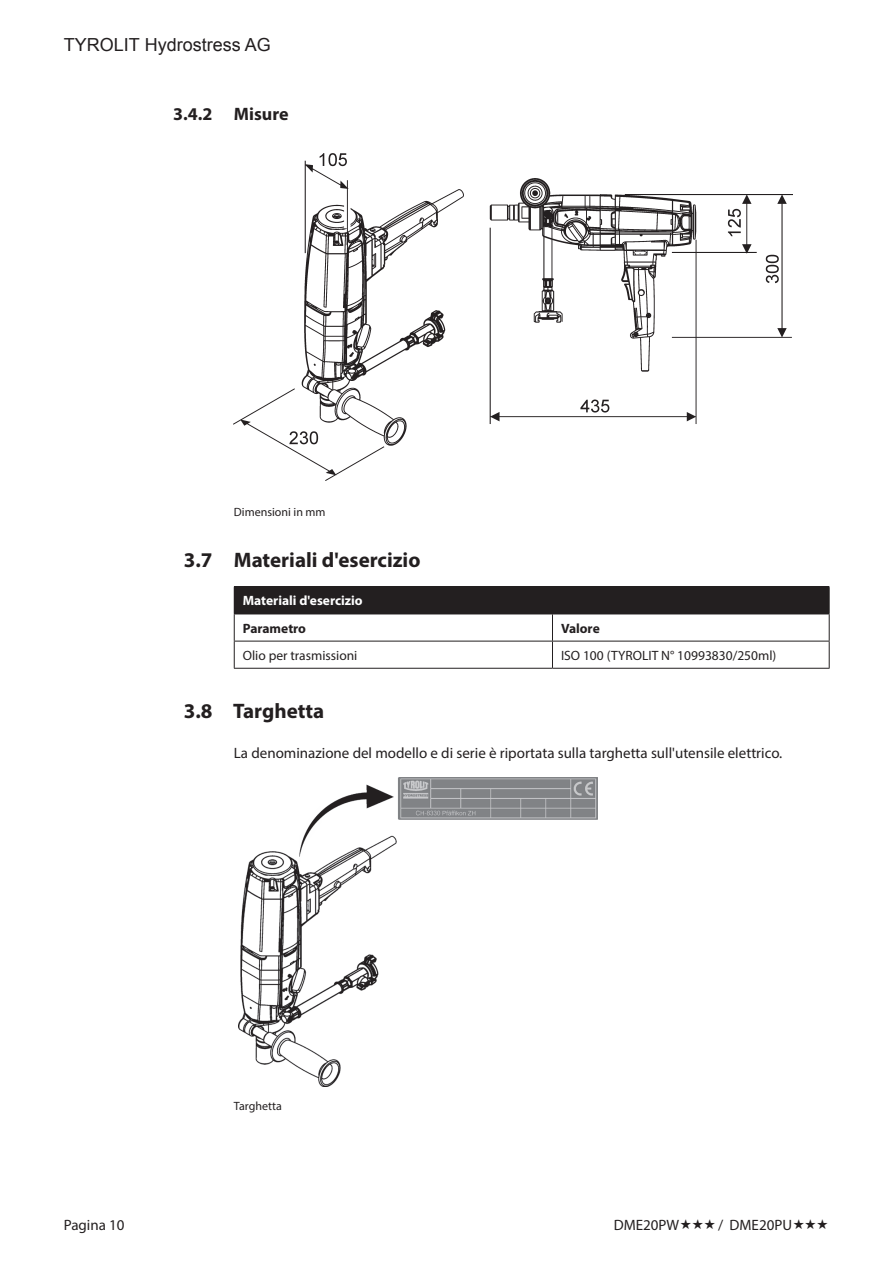
<style>
.page{position:relative;width:893px;height:1263px;background:#fff}
.page>*{position:absolute;margin:0;border:0;box-sizing:border-box;transform-origin:0 0}
.t1{font:700 21px "Myriad Pro";color:#231f20}
.t2{font:18px "Arial";color:#231f20}
.t3{font:700 18px "Myriad Pro";color:#231f20}
.t4{font:15px "Myriad Pro";color:#231f20}
.t5{font:13.5px "Myriad Pro";color:#231f20}
.t6{font:700 13.5px "Myriad Pro";color:#fff}
.t7{font:700 13.5px "Myriad Pro";color:#231f20}
.t8{font:12px "Myriad Pro";color:#231f20}
</style>
<div class="page">
<div style="left:234px;top:587px;width:595px;height:27px;background:#231f20"></div>
<hr style="left:234px;top:614px;width:318px;height:1px;background:#231f20">
<hr style="left:552px;top:614px;width:278px;height:1px;background:#231f20">
<hr style="left:234px;top:586px;width:318px;height:1px;background:#231f20">
<hr style="left:552px;top:586px;width:278px;height:1px;background:#231f20">
<hr style="left:234px;top:641px;width:318px;height:1px;background:#231f20">
<svg style="left:234px;top:614px;width:1px;height:54px"></svg>
<hr style="left:552px;top:641px;width:278px;height:1px;background:#231f20">
<svg style="left:552px;top:614px;width:1px;height:54px"></svg>
<svg style="left:829px;top:587px;width:1px;height:81px"></svg>
<hr style="left:234px;top:668px;width:318px;height:1px;background:#231f20">
<hr style="left:552px;top:668px;width:278px;height:1px;background:#231f20">
<img style="left:234px;top:153px;width:559px;height:327px">
<img style="left:238px;top:778px;width:359px;height:308px">
<p class="t2" style="left:64px;top:33px;width:209px">TYROLIT Hydrostress AG</p>
<p class="t3" style="left:173px;top:102px;width:41px">3.4.2</p>
<p class="t3" style="left:234px;top:102px;width:56px">Misure</p>
<h1 class="t1" style="left:184px;top:547px;width:30px">3.7</h1>
<h1 class="t1" style="left:184px;top:697px;width:30px">3.8</h1>
<p class="t8" style="left:234px;top:504px;width:93px">Dimensioni in mm</p>
<h1 class="t1" style="left:234px;top:546px;width:188px">Materiali d'esercizio</h1>
<p class="t6" style="left:243px;top:592px;width:121px">Materiali d'esercizio</p>
<p class="t7" style="left:243px;top:619px;width:65px">Parametro</p>
<p class="t7" style="left:561px;top:619px;width:40px">Valore</p>
<p class="t5" style="left:243px;top:647px;width:116px">Olio per trasmissioni</p>
<p class="t5" style="left:561px;top:647px;width:217px">ISO 100 (TYROLIT N° 10993830/250ml)</p>
<h1 class="t1" style="left:233px;top:697px;width:93px">Targhetta</h1>
<p class="t4" style="left:234px;top:744px;width:550px">La denominazione del modello e di serie è riportata sulla targhetta sull'utensile elettrico.</p>
<p class="t8" style="left:234px;top:1098px;width:49px">Targhetta</p>
<p class="t4" style="left:64px;top:1215px;width:62px">Pagina 10</p>
<p class="t4" style="left:614px;top:1215px;width:67px">DME20PW</p>
<p class="t4" style="left:718px;top:1215px;width:76px">/ DME20PU</p>
</div>
